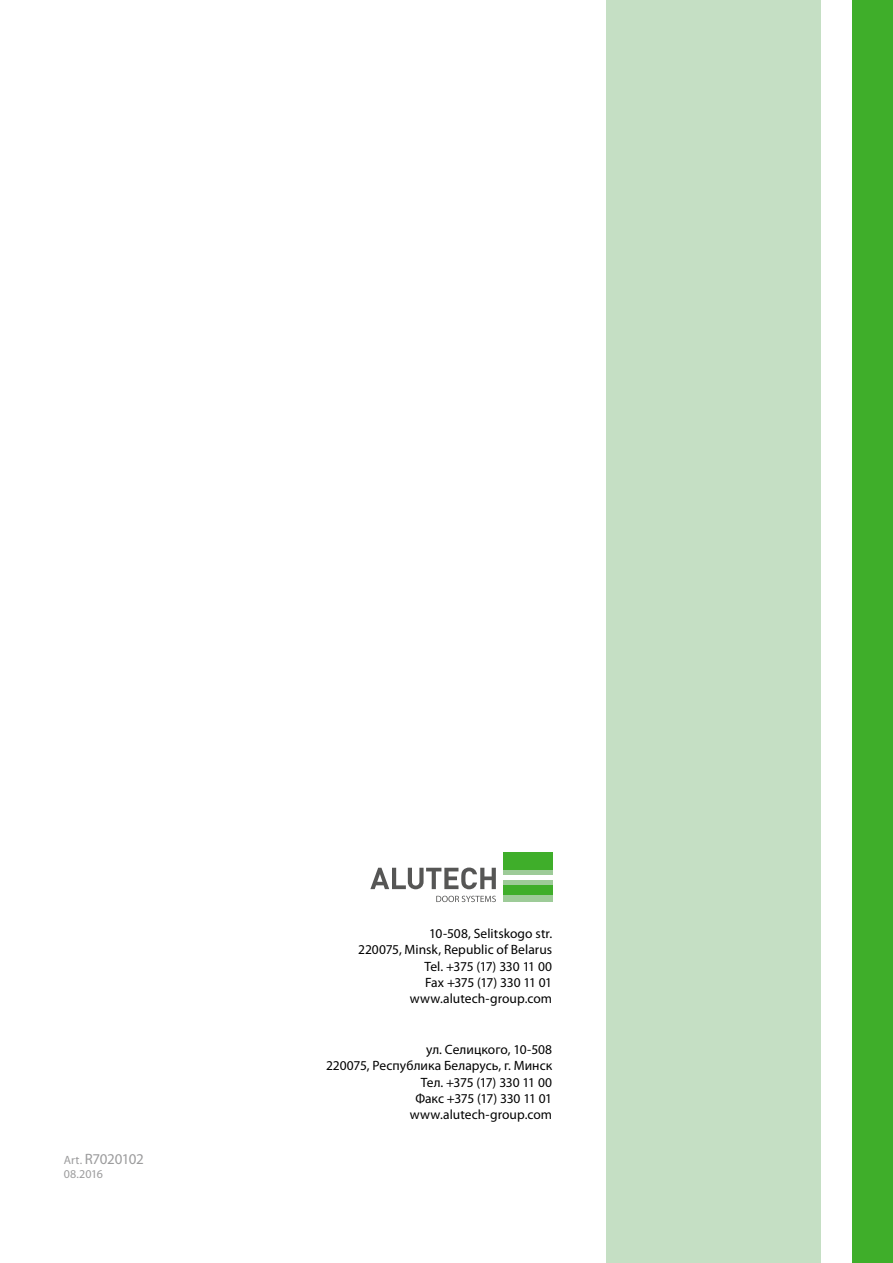
<style>
.page{position:relative;width:893px;height:1263px;background:#fff}
.page>*{position:absolute;margin:0;border:0;box-sizing:border-box;transform-origin:0 0}
.t1{font:15px "Myriad Pro";letter-spacing:-.025em;color:#9c9c9d}
.t2{font:13.5px/16.2px "Myriad Pro";color:#000;text-align:right}
.t3{font:12px "Myriad Pro";letter-spacing:-.02em;color:#9c9c9d}
.s1{font-size:12px}
</style>
<div class="page">
<svg style="left:370px;top:867px;width:126px;height:22px"></svg>
<svg style="left:436px;top:896px;width:60px;height:6px"></svg>
<div style="left:503px;top:853px;width:50px;height:17px;background:#3fae2a"></div>
<div style="left:503px;top:886px;width:50px;height:9px;background:#3fae2a"></div>
<div style="left:503px;top:896px;width:50px;height:6px;background:#9dcb98"></div>
<div style="left:503px;top:870px;width:50px;height:5px;background:#9dcb98"></div>
<hr style="left:503px;top:881px;width:50px;height:4px;background:#9dcb98">
<div style="left:606px;top:0;width:215px;height:1263px;background:#c5dfc4"></div>
<div style="left:852px;top:0;width:41px;height:1263px;background:#3fae2a"></div>
<p class="t1" style="left:64px;top:1149px;width:81px"><span class="s1">Art.</span> R7020102</p>
<p class="t3" style="left:64px;top:1166px;width:41px">08.2016</p>
<p class="t2" style="left:358px;top:925px;width:196px">10-508, Selitskogo str.<br>220075, Minsk, Republic of Belarus<br>Tel. +375 (17) 330 11 00<br>Fax +375 (17) 330 11 01 www.alutech-group.com</p>
<p class="t2" style="left:326px;top:1041px;width:228px">ул. Селицкого, 10-508<br>220075, Республика Беларусь, г. Минск<br>Тел. +375 (17) 330 11 00<br>Факс +375 (17) 330 11 01 www.alutech-group.com</p>
</div>
